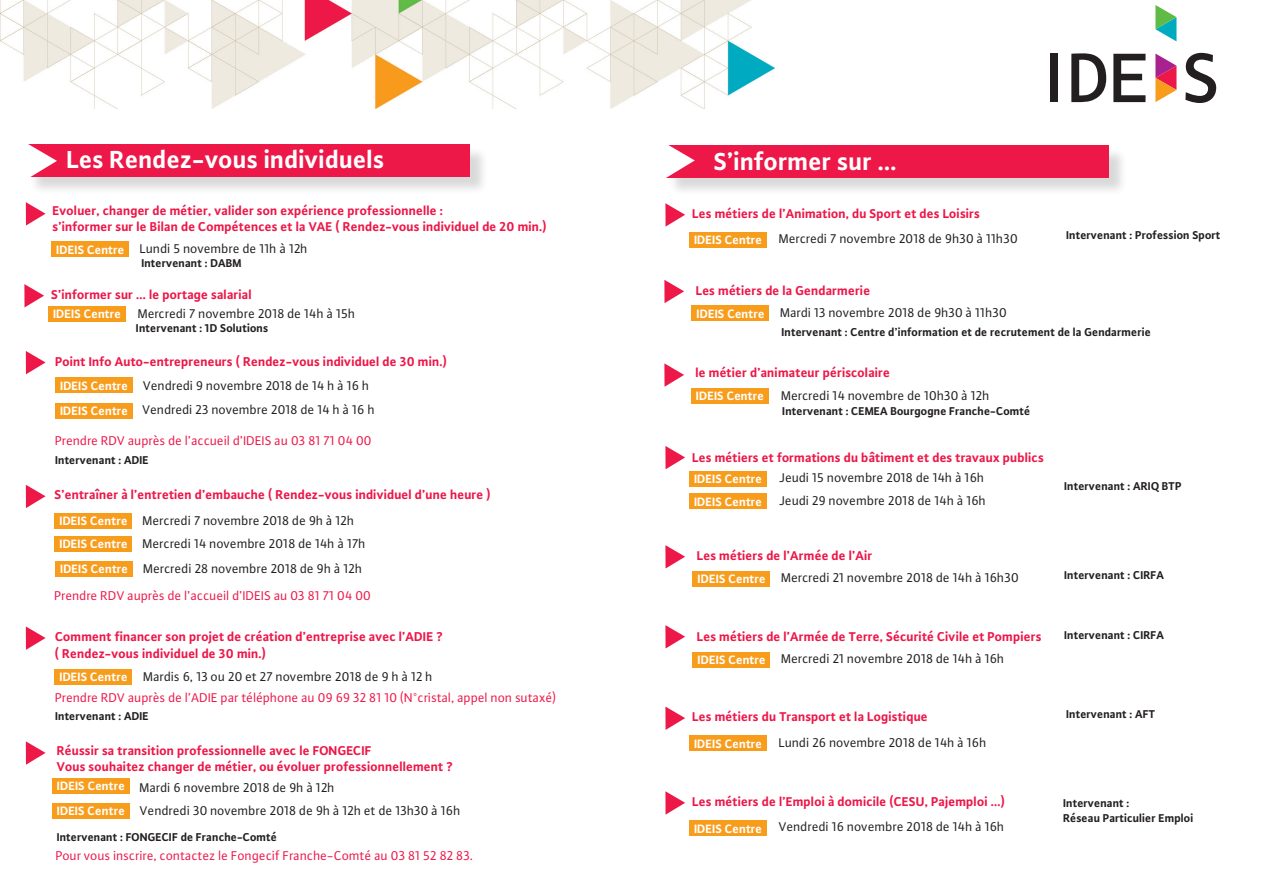
<style>
.page{position:relative;width:1263px;height:893px;background:#fff}
.page>*{position:absolute;margin:0;border:0;box-sizing:border-box;transform-origin:0 0}
.t1{font:26.1px "Plus Sans Bold LF";color:#fff}
.t2{font:13.5px/16.2px "Plus Sans Bold LF";color:#ed1748}
.t3{font:13.5px "Plus Sans Normal LF";color:#231f20}
.t4{font:13.5px "Plus Sans Normal LF";color:#ed1748}
.t5{font:12.75px "Plus Sans Bold LF";color:#fff}
.t6{font:12px/14.4px "Plus Sans Bold LF";color:#231f20}
.s1{font-family:"Plus Sans Bold LF";font-size:12.75px;color:#fff}
</style>
<div class="page">
<img style="left:0;top:0;width:776px;height:108px">
<div style="left:1050px;top:54px;width:8px;height:48px;background:#231f20"></div>
<svg style="left:1071px;top:53px;width:35px;height:49px"></svg>
<svg style="left:1113px;top:54px;width:32px;height:48px"></svg>
<svg style="left:1185px;top:53px;width:31px;height:50px"></svg>
<svg style="left:1155px;top:5px;width:21px;height:36px"></svg>
<svg style="left:1155px;top:54px;width:21px;height:48px"></svg>
<div style="left:29px;top:146px;width:460px;height:49px;background:#231f20;opacity:.17"></div>
<div style="left:27px;top:144px;width:443px;height:32px;background:#ed1748"></div>
<svg style="left:27px;top:144px;width:30px;height:36px"></svg>
<svg style="left:26px;top:485px;width:20px;height:23px"></svg>
<div style="left:668px;top:148px;width:460px;height:48px;background:#231f20;opacity:.17"></div>
<div style="left:665px;top:145px;width:444px;height:33px;background:#ed1748"></div>
<svg style="left:665px;top:145px;width:30px;height:34px"></svg>
<svg style="left:665px;top:446px;width:20px;height:23px"></svg>
<div style="left:54px;top:513px;width:78px;height:15px;background:#f89c1c"></div>
<div style="left:54px;top:536px;width:78px;height:15px;background:#f89c1c"></div>
<svg style="left:26px;top:351px;width:20px;height:23px"></svg>
<div style="left:55px;top:377px;width:77px;height:16px;background:#f89c1c"></div>
<svg style="left:665px;top:545px;width:20px;height:23px"></svg>
<div style="left:693px;top:571px;width:77px;height:16px;background:#f89c1c"></div>
<div style="left:55px;top:561px;width:77px;height:16px;background:#f89c1c"></div>
<div style="left:55px;top:403px;width:77px;height:16px;background:#f89c1c"></div>
<svg style="left:664px;top:280px;width:20px;height:23px"></svg>
<div style="left:692px;top:306px;width:77px;height:15px;background:#f89c1c"></div>
<svg style="left:26px;top:741px;width:20px;height:24px"></svg>
<div style="left:52px;top:778px;width:77px;height:16px;background:#f89c1c"></div>
<div style="left:52px;top:803px;width:77px;height:16px;background:#f89c1c"></div>
<svg style="left:26px;top:626px;width:20px;height:24px"></svg>
<div style="left:54px;top:669px;width:78px;height:15px;background:#f89c1c"></div>
<svg style="left:665px;top:707px;width:20px;height:23px"></svg>
<div style="left:689px;top:736px;width:77px;height:15px;background:#f89c1c"></div>
<svg style="left:665px;top:625px;width:20px;height:23px"></svg>
<div style="left:693px;top:652px;width:77px;height:16px;background:#f89c1c"></div>
<svg style="left:665px;top:203px;width:20px;height:24px"></svg>
<div style="left:689px;top:232px;width:77px;height:16px;background:#f89c1c"></div>
<svg style="left:665px;top:791px;width:20px;height:24px"></svg>
<div style="left:689px;top:820px;width:77px;height:16px;background:#f89c1c"></div>
<div style="left:689px;top:494px;width:77px;height:15px;background:#f89c1c"></div>
<div style="left:689px;top:471px;width:77px;height:15px;background:#f89c1c"></div>
<svg style="left:26px;top:202px;width:20px;height:24px"></svg>
<div style="left:51px;top:242px;width:78px;height:15px;background:#f89c1c"></div>
<svg style="left:664px;top:363px;width:20px;height:24px"></svg>
<div style="left:691px;top:388px;width:77px;height:15px;background:#f89c1c"></div>
<svg style="left:24px;top:284px;width:20px;height:23px"></svg>
<div style="left:48px;top:306px;width:77px;height:15px;background:#f89c1c"></div>
<h1 class="t1" style="left:66px;top:143px;width:319px">Les Rendez-vous individuels</h1>
<p class="t2" style="left:53px;top:202px;width:496px">Evoluer, changer de métier, valider son expérience professionnelle :<br>s’informer sur le Bilan de Compétences et la VAE ( Rendez-vous individuel de 20 min.)</p>
<p class="t3" style="left:56px;top:240px;width:253px"><span class="s1">IDEIS Centre</span> Lundi 5 novembre de 11h à 12h</p>
<p class="t6" style="left:141px;top:256px;width:102px">Intervenant : DABM</p>
<p class="t2" style="left:51px;top:286px;width:202px">S’informer sur ... le portage salarial</p>
<p class="t3" style="left:138px;top:304px;width:219px">Mercredi 7 novembre 2018 de 14h à 15h</p>
<p class="t6" style="left:136px;top:321px;width:134px">Intervenant : 1D Solutions</p>
<p class="t5" style="left:53px;top:305px;width:70px">IDEIS Centre</p>
<p class="t2" style="left:55px;top:353px;width:394px">Point Info Auto-entrepreneurs ( Rendez-vous individuel de 30 min.)</p>
<p class="t3" style="left:143px;top:377px;width:228px">Vendredi 9 novembre 2018 de 14 h à 16 h</p>
<p class="t5" style="left:60px;top:377px;width:70px">IDEIS Centre</p>
<p class="t3" style="left:60px;top:401px;width:316px"><span class="s1">IDEIS Centre</span> Vendredi 23 novembre 2018 de 14 h à 16 h</p>
<p class="t4" style="left:55px;top:432px;width:318px">Prendre RDV auprès de l’accueil d’IDEIS au 03 81 71 04 00</p>
<p class="t6" style="left:55px;top:453px;width:95px">Intervenant : ADIE</p>
<p class="t2" style="left:54px;top:486px;width:438px">S’entraîner à l’entretien d’embauche ( Rendez-vous individuel d’une heure )</p>
<p class="t3" style="left:143px;top:511px;width:213px">Mercredi 7 novembre 2018 de 9h à 12h</p>
<p class="t5" style="left:59px;top:512px;width:70px">IDEIS Centre</p>
<p class="t3" style="left:59px;top:535px;width:308px"><span class="s1">IDEIS Centre</span> Mercredi 14 novembre 2018 de 14h à 17h</p>
<p class="t3" style="left:60px;top:560px;width:304px"><span class="s1">IDEIS Centre</span> Mercredi 28 novembre 2018 de 9h à 12h</p>
<p class="t4" style="left:54px;top:587px;width:318px">Prendre RDV auprès de l’accueil d’IDEIS au 03 81 71 04 00</p>
<p class="t2" style="left:55px;top:628px;width:389px">Comment financer son projet de création d’entreprise avec l’ADIE ?</p>
<p class="t3" style="left:143px;top:667px;width:291px">Mardis 6, 13 ou 20 et 27 novembre 2018 de 9 h à 12 h</p>
<p class="t4" style="left:55px;top:689px;width:503px">Prendre RDV auprès de l’ADIE par téléphone au 09 69 32 81 10 (N°cristal, appel non sutaxé)</p>
<p class="t6" style="left:55px;top:708px;width:95px">Intervenant : ADIE</p>
<p class="t2" style="left:55px;top:645px;width:213px">( Rendez-vous individuel de 30 min.)</p>
<p class="t5" style="left:59px;top:668px;width:70px">IDEIS Centre</p>
<p class="t2" style="left:57px;top:742px;width:398px">Réussir sa transition professionnelle avec le FONGECIF<br>Vous souhaitez changer de métier, ou évoluer professionnellement ?</p>
<p class="t3" style="left:57px;top:779px;width:279px"><span class="s1">IDEIS Centre</span> Mardi 6 novembre 2018 de 9h à 12h</p>
<p class="t3" style="left:57px;top:802px;width:405px"><span class="s1">IDEIS Centre</span> Vendredi 30 novembre 2018 de 9h à 12h et de 13h30 à 16h</p>
<p class="t6" style="left:57px;top:829px;width:222px">Intervenant : FONGECIF de Franche-Comté</p>
<p class="t4" style="left:56px;top:847px;width:419px">Pour vous inscrire, contactez le Fongecif Franche-Comté au 03 81 52 82 83.</p>
<h1 class="t1" style="left:714px;top:144px;width:185px">S’informer sur ...</h1>
<p class="t2" style="left:692px;top:205px;width:289px">Les métiers de l’Animation, du Sport et des Loisirs</p>
<p class="t3" style="left:779px;top:230px;width:241px">Mercredi 7 novembre 2018 de 9h30 à 11h30</p>
<p class="t6" style="left:1066px;top:227px;width:156px">Intervenant : Profession Sport</p>
<p class="t5" style="left:694px;top:232px;width:70px">IDEIS Centre</p>
<p class="t2" style="left:696px;top:282px;width:176px">Les métiers de la Gendarmerie</p>
<p class="t3" style="left:697px;top:304px;width:312px"><span class="s1">IDEIS Centre</span> Mardi 13 novembre 2018 de 9h30 à 11h30</p>
<p class="t6" style="left:781px;top:325px;width:371px">Intervenant : Centre d’information et de recrutement de la Gendarmerie</p>
<p class="t2" style="left:695px;top:364px;width:196px">le métier d’animateur périscolaire</p>
<p class="t3" style="left:781px;top:387px;width:210px">Mercredi 14 novembre de 10h30 à 12h</p>
<p class="t6" style="left:782px;top:404px;width:250px">Intervenant : CEMEA Bourgogne Franche-Comté</p>
<p class="t5" style="left:696px;top:387px;width:70px">IDEIS Centre</p>
<p class="t2" style="left:692px;top:449px;width:353px">Les métiers et formations du bâtiment et des travaux publics</p>
<p class="t3" style="left:779px;top:469px;width:206px">Jeudi 15 novembre 2018 de 14h à 16h</p>
<p class="t5" style="left:694px;top:471px;width:70px">IDEIS Centre</p>
<p class="t5" style="left:694px;top:493px;width:70px">IDEIS Centre</p>
<p class="t3" style="left:779px;top:491px;width:208px">Jeudi 29 novembre 2018 de 14h à 16h</p>
<p class="t6" style="left:1064px;top:479px;width:119px">Intervenant : ARIQ BTP</p>
<p class="t2" style="left:697px;top:547px;width:177px">Les métiers de l’Armée de l’Air</p>
<p class="t3" style="left:698px;top:569px;width:323px"><span class="s1">IDEIS Centre</span> Mercredi 21 novembre 2018 de 14h à 16h30</p>
<p class="t6" style="left:1064px;top:568px;width:101px">Intervenant : CIRFA</p>
<p class="t2" style="left:697px;top:628px;width:346px">Les métiers de l’Armée de Terre, Sécurité Civile et Pompiers</p>
<p class="t3" style="left:698px;top:650px;width:308px"><span class="s1">IDEIS Centre</span> Mercredi 21 novembre 2018 de 14h à 16h</p>
<p class="t6" style="left:1064px;top:627px;width:101px">Intervenant : CIRFA</p>
<p class="t2" style="left:692px;top:708px;width:237px">Les métiers du Transport et la Logistique</p>
<p class="t3" style="left:694px;top:733px;width:294px"><sub>IDEIS</sub> <sub>Centre</sub> Lundi 26 novembre 2018 de 14h à 16h</p>
<p class="t6" style="left:1066px;top:706px;width:91px">Intervenant : AFT</p>
<p class="t2" style="left:692px;top:793px;width:314px">Les métiers de l’Emploi à domicile (CESU, Pajemploi ...)</p>
<p class="t3" style="left:779px;top:818px;width:227px">Vendredi 16 novembre 2018 de 14h à 16h</p>
<p class="t5" style="left:694px;top:820px;width:70px">IDEIS Centre</p>
<p class="t6" style="left:1063px;top:796px;width:132px">Intervenant :<br>Réseau Particulier Emploi</p>
</div>
